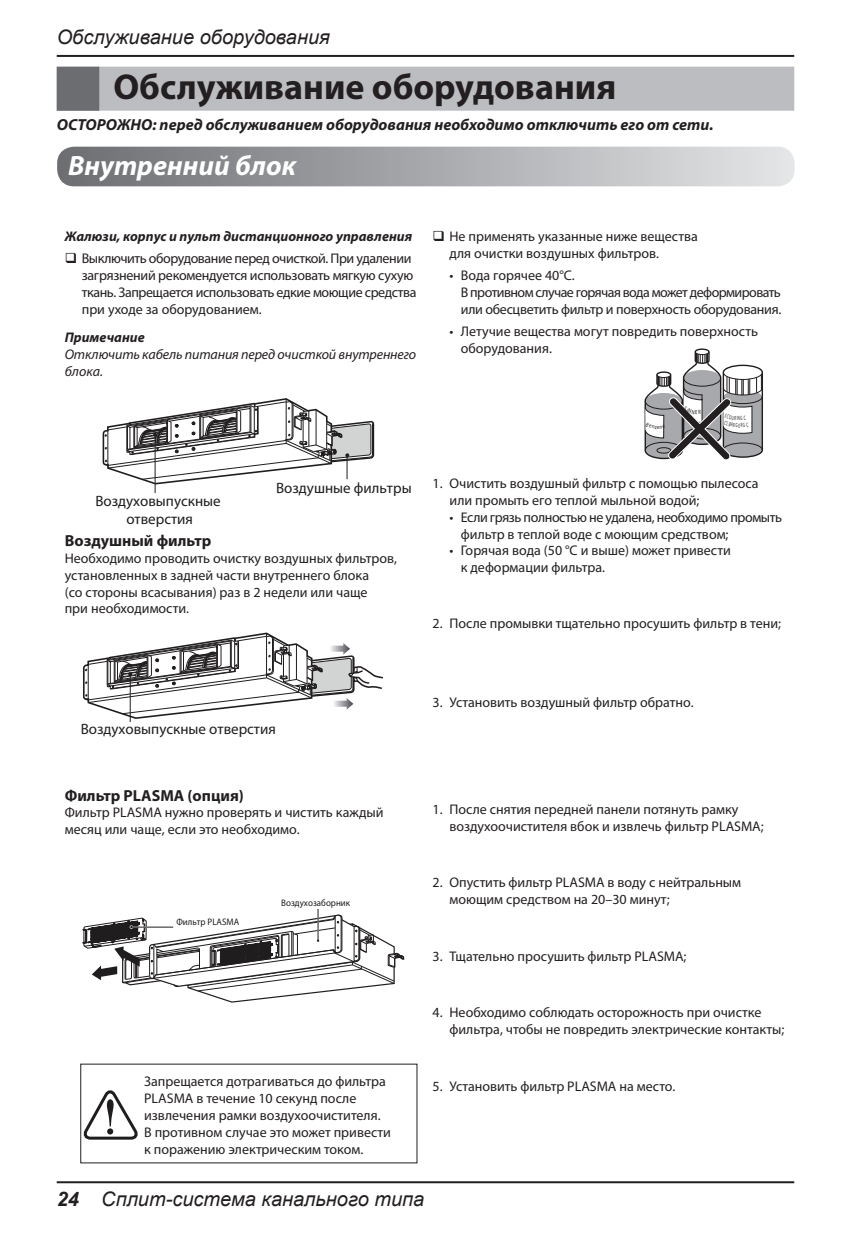
<style>
.page{position:relative;width:851px;height:1248px;background:#fff}
.page>*{position:absolute;margin:0;border:0;box-sizing:border-box;transform-origin:0 0}
.t1{font:700 36px "Myriad Pro";color:#231f20}
.t2{font:italic 700 28px "Myriad Pro";color:#fff}
.t3{font:italic 20px "Arial";color:#231f20}
.t4{font:italic 700 16px "Myriad Pro";color:#231f20}
.t5{font:700 16px "Myriad Pro";color:#231f20}
.t6{font:15px/18px "Myriad Pro";color:#201d1e;text-align:center}
.t7{font:14px/16.8px "Myriad Pro";color:#231f20}
.t8{font:14px/16.8px "Myriad Pro";letter-spacing:-.03em;color:#231f20}
.t9{font:14px/16.8px "Myriad Pro";letter-spacing:-.025em;color:#231f20}
.t10{font:italic 700 14px "Myriad Pro";color:#231f20}
.t11{font:italic 14px/16.8px "Myriad Pro";letter-spacing:-.01em;color:#231f20}
.t12{font:9.4px "Myriad Pro";color:#201d1e;scale:.95 1}
.s1{font-weight:700}
</style>
<div class="page">
<hr style="left:57px;top:1181px;width:737px;height:2px;background:#231f20">
<hr style="left:57px;top:55px;width:737px;height:2px;background:#231f20">
<hr style="left:155px;top:435px;width:1px;height:58px;background:#201d1e">
<svg style="left:102px;top:398px;width:273px;height:87px"></svg>
<hr style="left:130px;top:674px;width:1px;height:48px;background:#201d1e">
<svg style="left:83px;top:632px;width:301px;height:87px"></svg>
<svg style="left:84px;top:1090px;width:54px;height:49px"></svg>
<svg style="left:82px;top:914px;width:322px;height:88px"></svg>
<hr style="left:317px;top:908px;width:1px;height:32px;background:#201d1e">
<svg style="left:57px;top:147px;width:737px;height:39px;background:#a8a9ac"></svg>
<div style="left:57px;top:67px;width:737px;height:44px;background:#bcbdc0"></div>
<div style="left:57px;top:67px;width:42px;height:44px;background:#6c6d70"></div>
<svg style="left:644px;top:348px;width:118px;height:112px"></svg>
<h3 class="t3" style="left:57px;top:24px;width:274px">Обслуживание оборудования</h3>
<h1 class="t1" style="left:113px;top:64px;width:504px">Обслуживание оборудования</h1>
<p class="t4" style="left:57px;top:114px;width:658px">ОСТОРОЖНО: перед обслуживанием оборудования необходимо отключить его от сети.</p>
<h2 class="t2" style="left:68px;top:147px;width:229px">Внутренний блок</h2>
<p class="t10" style="left:65px;top:227px;width:349px">Жалюзи, корпус и пульт дистанционного управления</p>
<p class="t8" style="left:82px;top:250px;width:336px">Выключить оборудование перед очисткой. При удалении загрязнений рекомендуется использовать мягкую сухую ткань. Запрещается использовать едкие моющие средства при уходе за оборудованием.</p>
<p class="t10" style="left:65px;top:328px;width:82px">Примечание</p>
<p class="t11" style="left:65px;top:345px;width:353px">Отключить кабель питания перед очисткой внутреннего блока.</p>
<p class="t7" style="left:449px;top:227px;width:250px">Не применять указанные ниже вещества для очистки воздушных фильтров.</p>
<p class="t9" style="left:461px;top:267px;width:322px;text-indent:-11px">• Вода горячее 40°C.<br>В противном случае горячая вода может деформировать или обесцветить фильтр и поверхность оборудования.</p>
<p class="t7" style="left:461px;top:323px;width:298px;text-indent:-11px">• Летучие вещества могут повредить поверхность оборудования.</p>
<p class="t6" style="left:95px;top:491px;width:127px">Воздуховыпускные отверстия</p>
<p class="t6" style="left:276px;top:478px;width:137px">Воздушные фильтры</p>
<p class="t5" style="left:65px;top:530px;width:148px">Воздушный фильтр</p>
<p class="t7" style="left:65px;top:549px;width:334px">Необходимо проводить очистку воздушных фильтров, установленных в задней части внутреннего блока<br>(со стороны всасывания) раз в 2 недели или чаще<br>при необходимости.</p>
<p class="t7" style="left:449px;top:475px;width:310px;text-indent:-17px">1. Очистить воздушный фильтр с помощью пылесоса или промыть его теплой мыльной водой;</p>
<p class="t8" style="left:461px;top:508px;width:322px;text-indent:-11px">• Если грязь полностью не удалена, необходимо промыть фильтр в теплой воде с моющим средством;</p>
<p class="t7" style="left:461px;top:542px;width:271px;text-indent:-11px">• Горячая вода (50 °C и выше) может привести к деформации фильтра.</p>
<p class="t7" style="left:432px;top:615px;width:350px">2. После промывки тщательно просушить фильтр в тени;</p>
<p class="t6" style="left:81px;top:720px;width:197px">Воздуховыпускные отверстия</p>
<p class="t7" style="left:432px;top:693px;width:263px">3. Установить воздушный фильтр обратно.</p>
<p class="t5" style="left:65px;top:784px;width:181px">Фильтр PLASMA (опция)</p>
<p class="t7" style="left:65px;top:804px;width:320px">Фильтр PLASMA нужно проверять и чистить каждый месяц или чаще, если это необходимо.</p>
<p class="t12" style="left:176px;top:916px;width:68px">Фильтр PLASMA</p>
<p class="t12" style="left:281px;top:897px;width:74px">Воздухозаборник</p>
<p class="t7" style="left:449px;top:800px;width:316px;text-indent:-17px">1. После снятия передней панели потянуть рамку воздухоочистителя вбок и извлечь фильтр PLASMA;</p>
<p class="t7" style="left:449px;top:874px;width:293px;text-indent:-17px">2. Опустить фильтр PLASMA в воду с нейтральным моющим средством на 20–30 минут;</p>
<p class="t7" style="left:432px;top:947px;width:255px">3. Тщательно просушить фильтр PLASMA;</p>
<p class="t7" style="left:449px;top:1003px;width:336px;text-indent:-17px">4. Необходимо соблюдать осторожность при очистке фильтра, чтобы не повредить электрические контакты;</p>
<p class="t7" style="left:144px;top:1072px;width:248px">Запрещается дотрагиваться до фильтра PLASMA в течение 10 секунд после извлечения рамки воздухоочистителя.<br>В противном случае это может привести к поражению электрическим током.</p>
<p class="t7" style="left:432px;top:1077px;width:244px">5. Установить фильтр PLASMA на место.</p>
<h3 class="t3" style="left:57px;top:1185px;width:369px"><span class="s1">24</span> Сплит-система канального типа</h3>
</div>
